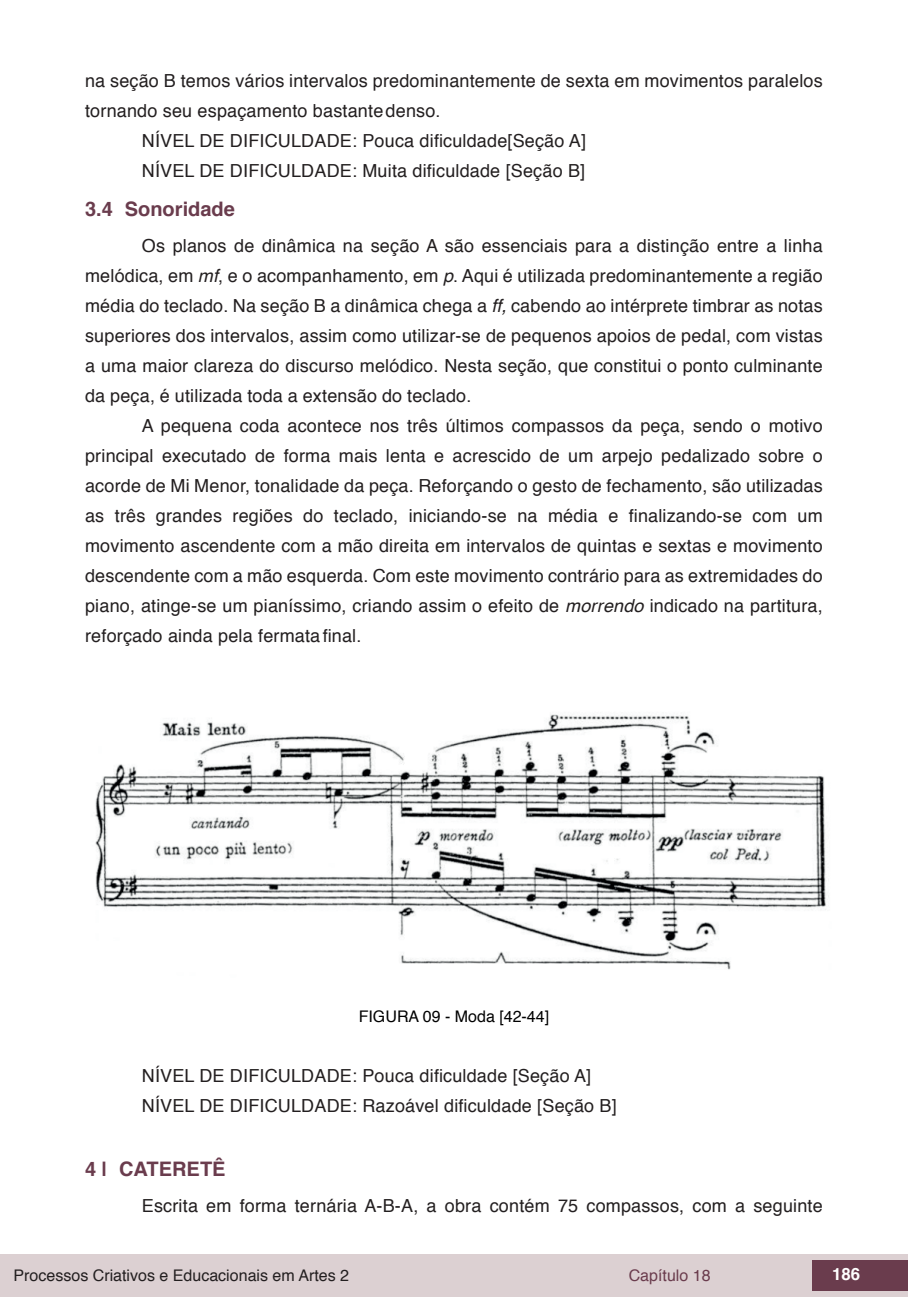
<style>
.page{position:relative;width:908px;height:1304px;background:#fff}
.page>*{position:absolute;margin:0;border:0;box-sizing:border-box;transform-origin:0 0}
.t1{font:700 20px "Helvetica";color:#6a3c4d}
.t2{font:18px/30px "Helvetica";letter-spacing:.01em;color:#231f20;text-align:justify}
.t3{font:700 16.8px "Helvetica";color:#fff}
.t4{font:16px "Helvetica";color:#231f20}
.t5{font:16px "Helvetica";color:#000}
.t6{font:16px "Helvetica";color:#6a3c4d}
.s1{font-style:italic}
</style>
<div class="page">
<div style="left:0;top:1254px;width:906px;height:43px;background:#dcd0d2"></div>
<div style="left:812px;top:1261px;width:95px;height:30px;background:#6a3c4d"></div>
<img style="left:95px;top:714px;width:734px;height:256px">
<p class="t2" style="left:85px;top:66px;width:738px">na seção B temos vários intervalos predominantemente de sexta em movimentos paralelos</p>
<p class="t2" style="left:85px;top:96px;width:357px">tornando seu espaçamento bastante denso.</p>
<p class="t2" style="left:142px;top:126px;width:445px">NÍVEL DE DIFICULDADE: Pouca dificuldade[Seção A]</p>
<p class="t2" style="left:142px;top:156px;width:444px">NÍVEL DE DIFICULDADE: Muita dificuldade [Seção B]</p>
<p class="t1" style="left:85px;top:193px;width:151px">3.4 Sonoridade</p>
<p class="t2" style="left:85px;top:231px;width:738px;text-indent:57px">Os planos de dinâmica na seção A são essenciais para a distinção entre a linha melódica, em <span class="s1">mf</span>, e o acompanhamento, em <span class="s1">p</span>. Aqui é utilizada predominantemente a região média do teclado. Na seção B a dinâmica chega a <span class="s1">ff,</span> cabendo ao intérprete timbrar as notas superiores dos intervalos, assim como utilizar-se de pequenos apoios de pedal, com vistas a uma mai or clareza do discurso melódico. Nesta seção, que constitui o ponto culminante da peça, é utilizada toda a extensão do teclado.</p>
<p class="t2" style="left:85px;top:411px;width:738px;text-indent:57px">A pequena coda acontece nos três últimos compassos da peça, sendo o motivo principal executado de forma mais lenta e acrescido de um arpejo pedalizado sobre o acorde de Mi Menor, tonalidade da peça. Reforçando o gesto de fechamento, são utilizadas as três grandes regiões do teclado, iniciando-se na média e finalizando-se com um movimento ascendente com a mão direita em intervalos de quintas e sextas e movimento descendente com a mão esquerda. Com este movimento contrário para as extremidades do piano, atinge-se um pianíssimo, criando assim o efeito de <span class="s1">morrendo</span> indicado na partitura, reforçado ainda pela fermata final.</p>
<p class="t5" style="left:358px;top:1004px;width:192px">FIGURA 09 - Moda [42-44]</p>
<p class="t2" style="left:142px;top:1061px;width:476px">NÍVEL DE DIFICULDADE: Pouca dificuldade [Seção A]<br>NÍVEL DE DIFICULDADE: Razoável dificuldade [Seção B]</p>
<p class="t1" style="left:85px;top:1153px;width:142px">4 | CATERETÊ</p>
<p class="t2" style="left:142px;top:1191px;width:682px">Escrita em forma ternária A-B-A, a obra contém 75 compassos, com a seguinte</p>
<p class="t4" style="left:14px;top:1263px;width:337px">Processos Criativos e Educacionais em Artes 2</p>
<p class="t6" style="left:628px;top:1263px;width:83px">Capítulo 18</p>
<p class="t3" style="left:831px;top:1261px;width:30px">186</p>
</div>
